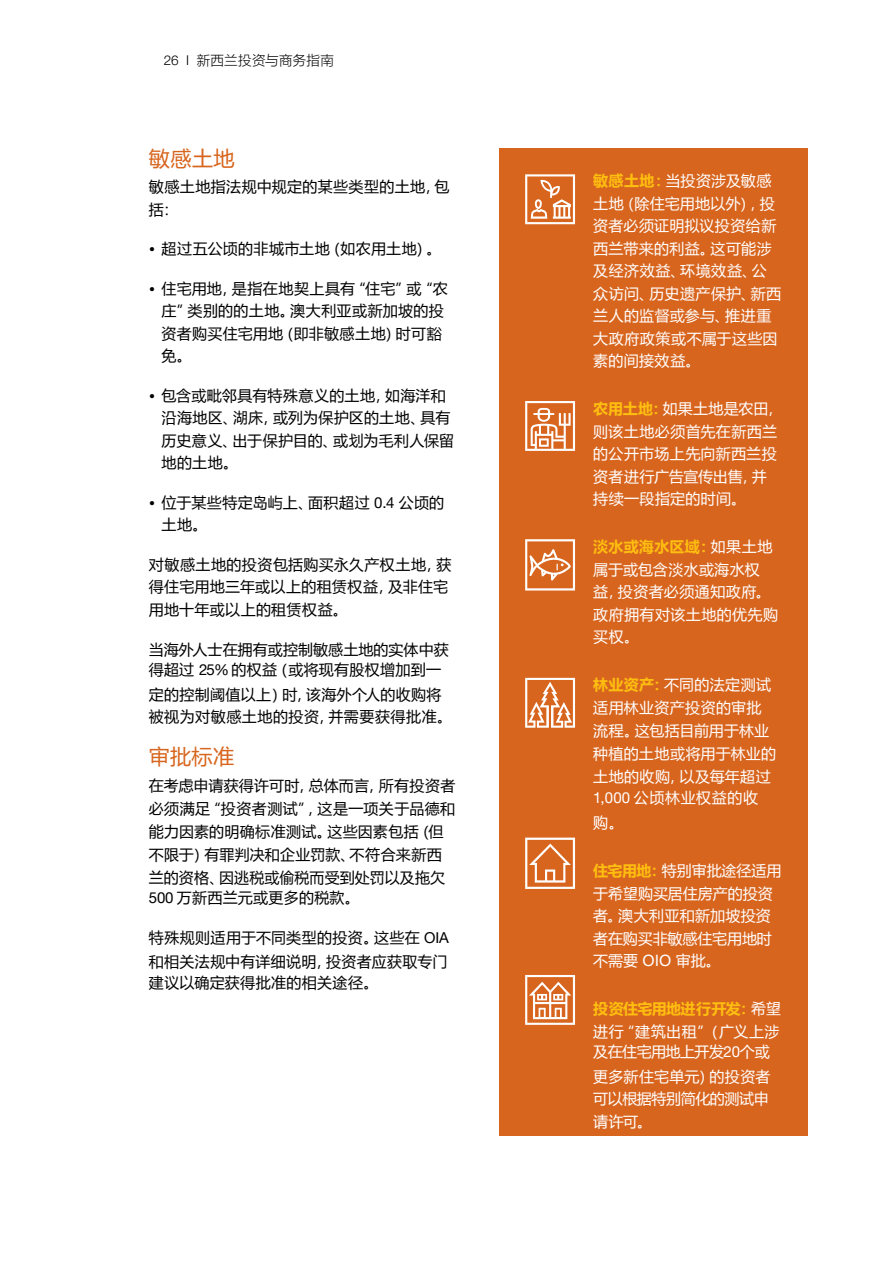
<style>
.page{position:relative;width:893px;height:1263px;background:#fff}
.page>*{position:absolute;margin:0;border:0;box-sizing:border-box;transform-origin:0 0}
.t1{font:21px "Microsoft Ya Hei";letter-spacing:.025em;color:#d8651e}
.t2{font:15px/22.5px "Microsoft Ya Hei";letter-spacing:.02em;color:#000}
.t3{font:15px/22.5px "Microsoft Ya Hei";letter-spacing:.015em;color:#fff}
.t4{font:15px/22.5px "Microsoft Ya Hei";letter-spacing:-.005em;color:#fff}
.t5{font:15px/25px "Microsoft Ya Hei";letter-spacing:.04em;color:#fff}
.t6{font:15px/22.5px "Microsoft Ya Hei";letter-spacing:-.025em;color:#fff}
.t7{font:300 13.5px "Microsoft Ya Hei";letter-spacing:.025em;color:#000}
.s1{font-family:"Helvetica Neue LT Pro"}
.s2{font-weight:700;color:#febe10}
</style>
<div class="page">
<div style="left:500px;top:149px;width:308px;height:987px;background:#d8651e"></div>
<svg style="left:525px;top:401px;width:50px;height:50px"></svg>
<svg style="left:525px;top:838px;width:50px;height:51px"></svg>
<svg style="left:525px;top:539px;width:50px;height:51px"></svg>
<svg style="left:525px;top:678px;width:50px;height:50px"></svg>
<svg style="left:525px;top:975px;width:50px;height:50px"></svg>
<svg style="left:525px;top:174px;width:50px;height:50px"></svg>
<p class="t7" style="left:164px;top:51px;width:172px"><span class="s1">26 I</span> 新西兰投资与商务指南</p>
<h1 class="t1" style="left:149px;top:144px;width:87px">敏感土地</h1>
<p class="t2" style="left:149px;top:175px;width:302px">敏感土地指法规中规定的某些类型的土地，包括：</p>
<p class="t2" style="left:149px;top:237px;width:294px">• 超过五公顷的非城市土地（如农用土地）。</p>
<p class="t2" style="left:162px;top:277px;width:288px;text-indent:-13px">• 住宅用地，是指在地契上具有“住宅”或“农庄”类别的的土地。澳大利亚或新加坡的投资者购买住宅用地（即非敏感土地）时可豁免。</p>
<p class="t2" style="left:162px;top:384px;width:294px;text-indent:-13px">• 包含或毗邻具有特殊意义的土地，如海洋和沿海地区、湖床，或列为保护区的土地、具有历史意义、出于保护目的、或划为毛利人保留地的土地。</p>
<p class="t2" style="left:162px;top:491px;width:284px;text-indent:-13px">• 位于某些特定岛屿上、面积超过 <span class="s1">0.4</span> 公顷的土地。</p>
<p class="t2" style="left:149px;top:553px;width:304px">对敏感土地的投资包括购买永久产权土地，获得住宅用地三年或以上的租赁权益，及非住宅用地十年或以上的租赁权益。</p>
<p class="t2" style="left:149px;top:638px;width:301px;line-height:20.4px">当海外人士在拥有或控制敏感土地的实体中获得超过 <span class="s1">25%</span> 的权益（或将现有股权增加到一</p>
<p class="t2" style="left:149px;top:682px;width:305px">定的控制阈值以上）时，该海外个人的收购将被视为对敏感土地的投资，并需要获得批准。</p>
<h1 class="t1" style="left:149px;top:742px;width:87px">审批标准</h1>
<p class="t2" style="left:149px;top:774px;width:308px;line-height:23px">在考虑申请获得许可时，总体而言，所有投资者必须满足“投资者测试”，这是一项关于品德和能力因素的明确标准测试。这些因素包括（但不限于）有罪判决和企业罚款、不符合来新西兰的资格、因逃税或偷税而受到处罚以及拖欠</p>
<p class="t2" style="left:149px;top:886px;width:213px"><span class="s1">500</span> 万新西兰元或更多的税款。</p>
<p class="t2" style="left:149px;top:925px;width:302px;line-height:23.5px">特殊规则适用于不同类型的投资。这些在 <span class="s1">OIA</span>和相关法规中有详细说明，投资者应获取专门</p>
<p class="t2" style="left:149px;top:971px;width:231px">建议以确定获得批准的相关途径。</p>
<p class="t3" style="left:593px;top:169px;width:189px"><span class="s2">敏感土地：</span>当投资涉及敏感土地（除住宅用地以外），投资者必须证明拟议投资给新西兰带来的利益。这可能涉及经济效益、环境效益、公众访问、历史遗产保护、新西兰人的监督或参与、推进重大政府政策或不属于这些因素的间接效益。</p>
<p class="t3" style="left:593px;top:397px;width:191px"><span class="s2">农用土地：</span>如果土地是农田，则该土地必须首先在新西兰的公开市场上先向新西兰投资者进行广告宣传出售，并持续一段指定的时间。</p>
<p class="t3" style="left:593px;top:535px;width:186px"><span class="s2">淡水或海水区域：</span>如果土地属于或包含淡水或海水权益，投资者必须通知政府。政府拥有对该土地的优先购买权。</p>
<p class="t3" style="left:593px;top:673px;width:185px;line-height:23px"><span class="s2">林业资产：</span>不同的法定测试适用林业资产投资的审批流程。这包括目前用于林业种植的土地或将用于林业的土地的收购，以及每年超过</p>
<p class="t5" style="left:593px;top:784px;width:166px"><span class="s1">1,000</span> 公顷林业权益的收购。</p>
<p class="t4" style="left:593px;top:859px;width:190px"><span class="s2">住宅用地：</span>特别审批途径适用于希望购买居住房产的投资者。澳大利亚和新加坡投资者在购买非敏感住宅用地时不需要 OIO 审批。</p>
<p class="t5" style="left:593px;top:997px;width:189px;line-height:22.5px"><span class="s2">投资住宅用地进行开发：</span>希望进行“建筑出租”（广义上涉</p>
<p class="t4" style="left:593px;top:1039px;width:179px;line-height:24.6px">及在住宅用地上开发<span class="s1">20</span>个或更多新住宅单元）的投资者</p>
<p class="t6" style="left:593px;top:1087px;width:177px">可以根据特别简化的测试申请许可。</p>
</div>
